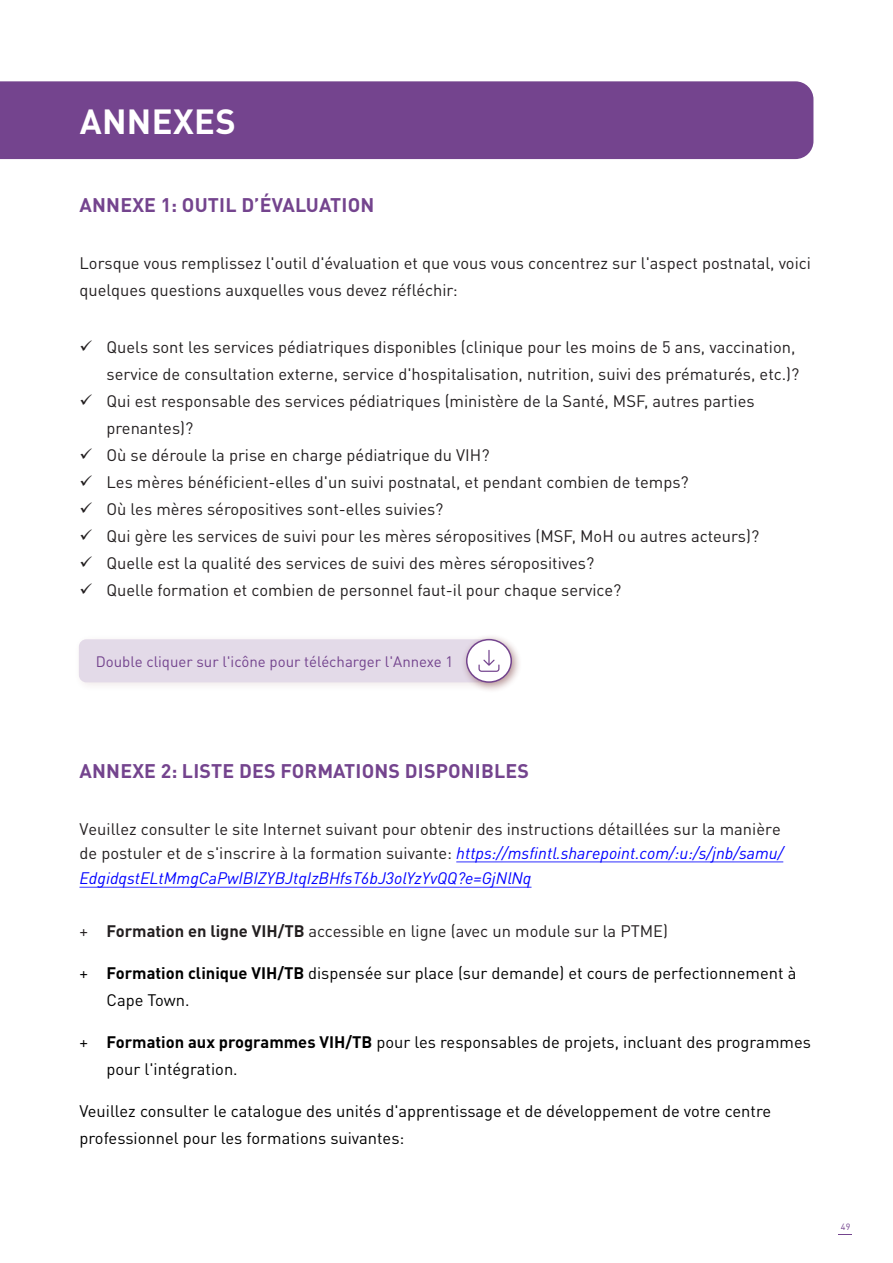
<style>
.page{position:relative;width:893px;height:1263px;background:#fff}
.page>*{position:absolute;margin:0;border:0;box-sizing:border-box;transform-origin:0 0}
.t1{font:700 34.5px "DIN Pro";letter-spacing:.01em;color:#fff}
.Heading_2{font:700 19.5px "DIN Pro";letter-spacing:.01em;color:#74448e}
.t2{font:16.5px/27px "DIN Pro";color:#231f20}
.t3{font:16.5px/27px "DIN Pro";color:#000}
.t4{font:15px "DIN Pro";color:#74448e}
.t5{font:9px "DIN Pro";color:#74448e}
.s1{font-style:italic;color:#00f}
.s2{font-weight:700}
</style>
<div class="page">
<svg style="left:838px;top:1234px;width:14px;height:1px"></svg>
<div style="left:0;top:81px;width:813px;height:78px;background:#74448e"></div>
<div style="left:73px;top:633px;width:426px;height:59px;background:#672225;opacity:.5"></div>
<div style="left:79px;top:639px;width:410px;height:43px;background:#e3dae8;border-radius:8px"></div>
<div style="left:460px;top:633px;width:62px;height:60px;background:#672225;opacity:.5"></div>
<div style="left:467px;top:640px;width:44px;height:42px;background:#fff;border-radius:50%"></div>
<div style="left:466px;top:639px;width:46px;height:44px;border:2px solid #74448e;border-radius:50%"></div>
<svg style="left:478px;top:650px;width:21px;height:22px"></svg>
<hr style="left:456px;top:861px;width:327px;height:1px;background:#00f">
<hr style="left:79px;top:886px;width:452px;height:2px;background:#00f">
<p class="t1" style="left:80px;top:93px;width:158px">ANNEXES</p>
<p class="Heading_2" style="left:80px;top:189px;width:296px">ANNEXE 1: OUTIL D’ÉVALUATION</p>
<p class="t2" style="left:80px;top:248px;width:733px">Lorsque vous remplissez l'outil d'évaluation et que vous vous concentrez sur l'aspect postnatal, voici quelques questions auxquelles vous devez réfléchir:</p>
<p class="t2" style="left:80px;top:332px;width:721px;text-align:right">✓ Quels sont les services pédiatriques disponibles (clinique pour les moins de 5 ans, vaccination, service de consultation externe, service d'hospitalisation, nutrition, suivi des prématurés, etc.)?</p>
<p class="t2" style="left:106px;top:386px;width:650px;text-indent:-27px">✓ Qui est responsable des services pédiatriques (ministère de la Santé, MSF, autres parties prenantes)?</p>
<p class="t2" style="left:80px;top:440px;width:412px">✓ Où se déroule la prise en charge pédiatrique du VIH?</p>
<p class="t2" style="left:80px;top:467px;width:611px">✓ Les mères bénéficient-elles d'un suivi postnatal, et pendant combien de temps?</p>
<p class="t2" style="left:80px;top:494px;width:365px">✓ Où les mères séropositives sont-elles suivies?</p>
<p class="t2" style="left:80px;top:521px;width:681px">✓ Qui gère les services de suivi pour les mères séropositives (MSF, MoH ou autres acteurs)?</p>
<p class="t2" style="left:80px;top:548px;width:516px">✓ Quelle est la qualité des services de suivi des mères séropositives?</p>
<p class="t2" style="left:80px;top:575px;width:543px">✓ Quelle formation et combien de personnel faut-il pour chaque service?</p>
<p class="t4" style="left:96px;top:650px;width:359px">Double cliquer sur l'icône pour télécharger l'Annexe 1</p>
<p class="Heading_2" style="left:80px;top:755px;width:451px">ANNEXE 2: LISTE DES FORMATIONS DISPONIBLES</p>
<p class="t2" style="left:79px;top:815px;width:705px;line-height:24.6px">Veuillez consulter le site Internet suivant pour obtenir des instructions détaillées sur la manière de postuler et de s'inscrire à la formation suivante: <span class="s1">https://msfintl.sharepoint.com/:u:/s/jnb/samu/<br>EdgidqstELtMmgCaPwIBIZYBJtqIzBHfsT6bJ3olYzYvQQ?e=GjNlNq</span></p>
<p class="t2" style="left:80px;top:916px;width:590px">+ <span class="s2">Formation en ligne VIH/TB</span> accessible en ligne (avec un module sur la PTME)</p>
<p class="t3" style="left:106px;top:958px;width:691px;text-indent:-27px">+ <span class="s2">Formation clinique VIH/TB</span> dispensée sur place (sur demande) et cours de perfectionnement à<br>Cape Town.</p>
<p class="t3" style="left:106px;top:1027px;width:706px;text-indent:-27px">+ <span class="s2">Formation aux programmes VIH/TB</span> pour les responsables de projets, incluant des programmes pour l'intégration.</p>
<p class="t3" style="left:80px;top:1096px;width:693px">Veuillez consulter le catalogue des unités d'apprentissage et de développement de votre centre professionnel pour les formations suivantes:</p>
<p class="t5" style="left:841px;top:1219px;width:11px">49</p>
</div>
